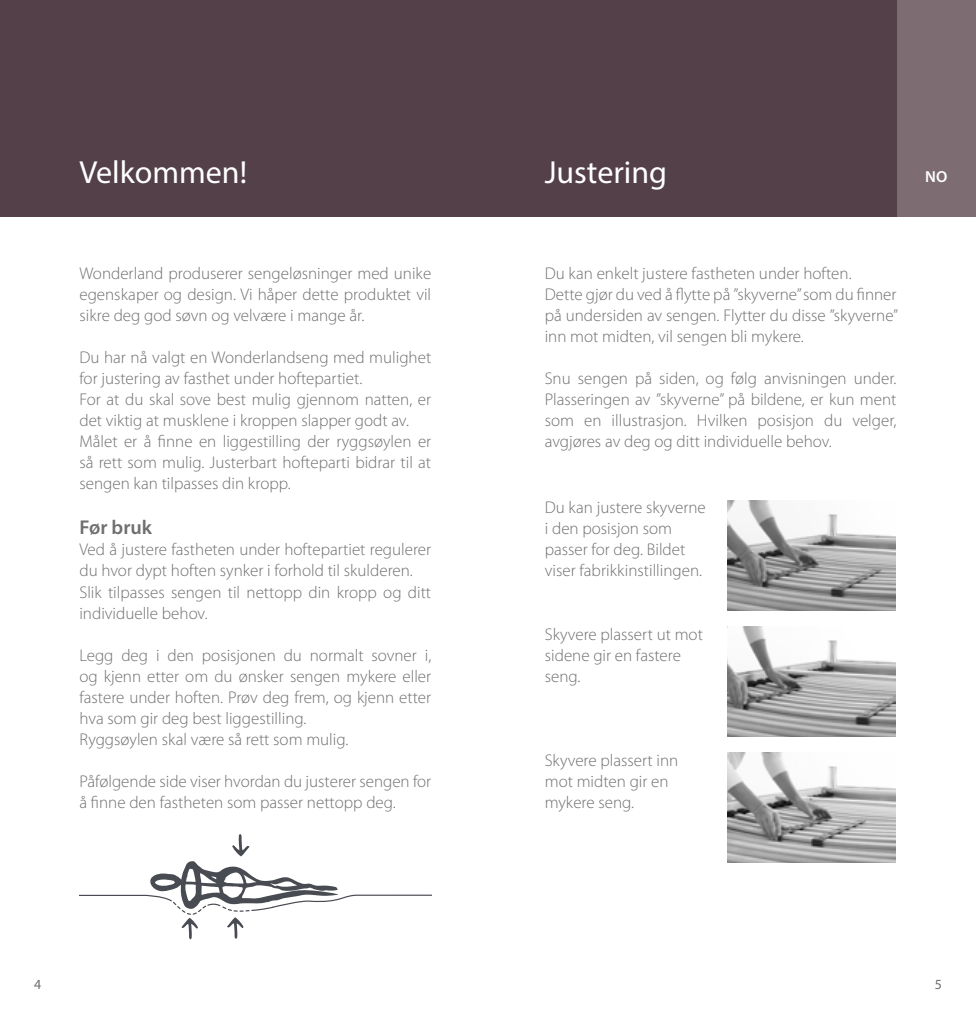
<style>
.page{position:relative;width:976px;height:1021px;background:#fff}
.page>*{position:absolute;margin:0;border:0;box-sizing:border-box;transform-origin:0 0}
.t1{font:32px "Myriad Pro";color:#fff}
.t2{font:600 20px "Myriad Pro";color:#706f6f}
.t3{font:300 17px/21px "Myriad Pro";color:#706f6f}
.t4{font:600 16px "Myriad Pro";color:#fff}
.t5{font:14px "Myriad Pro";color:#706f6f}
</style>
<div class="page">
<div style="left:896px;top:0;width:79px;height:217px;background:#7d6d73"></div>
<div style="left:0;top:0;width:896px;height:217px;background:#534048"></div>
<img style="left:727px;top:627px;width:168px;height:109px">
<img style="left:727px;top:500px;width:168px;height:110px">
<img style="left:727px;top:753px;width:168px;height:109px">
<svg style="left:79px;top:834px;width:352px;height:105px"></svg>
<h1 class="t1" style="left:79px;top:152px;width:169px">Velkommen!</h1>
<h1 class="t1" style="left:544px;top:152px;width:124px">Justering</h1>
<p class="t4" style="left:924px;top:167px;width:24px">NO</p>
<p class="t3" style="left:79px;top:263px;width:353px;text-align:justify">Wonderland produserer sengeløsninger med unike egenskaper og design. Vi håper dette produktet vil sikre deg god søvn og velvære i mange år.</p>
<p class="t3" style="left:79px;top:347px;width:353px">Du har nå valgt en Wonderlandseng med mulighet for justering av fasthet under hoftepartiet.<br>For at du skal sove best mulig gjennom natten, er det viktig at musklene i kroppen slapper godt av.<br>Målet er å finne en liggestilling der ryggsøylen er så rett som mulig. Justerbart hofteparti bidrar til at sengen kan tilpasses din kropp.</p>
<p class="t2" style="left:79px;top:515px;width:74px">Før bruk</p>
<p class="t3" style="left:79px;top:539px;width:353px">Ved å justere fastheten under hoftepartiet regulerer du hvor dypt hoften synker i forhold til skulderen.<br>Slik tilpasses sengen til nettopp din kropp og ditt individuelle behov.</p>
<p class="t3" style="left:79px;top:644px;width:353px">Legg deg i den posisjonen du normalt sovner i, og kjenn etter om du ønsker sengen mykere eller fastere under hoften. Prøv deg frem, og kjenn etter hva som gir deg best liggestilling.<br>Ryggsøylen skal være så rett som mulig.</p>
<p class="t3" style="left:79px;top:770px;width:353px">Påfølgende side viser hvordan du justerer sengen for å finne den fastheten som passer nettopp deg.</p>
<p class="t3" style="left:544px;top:263px;width:355px">Du kan enkelt justere fastheten under hoften.<br>Dette gjør du ved å flytte på ”skyverne” som du finner på undersiden av sengen. Flytter du disse ”skyverne” inn mot midten, vil sengen bli mykere.</p>
<p class="t3" style="left:544px;top:368px;width:353px;text-align:justify">Snu sengen på siden, og følg anvisningen under.<br>Plasseringen av ”skyverne” på bildene, er kun ment som en illustrasjon. Hvilken posisjon du velger, avgjøres av deg og ditt individuelle behov.</p>
<p class="t3" style="left:544px;top:497px;width:162px">Du kan justere skyverne i den posisjon som passer for deg. Bildet viser fabrikkinstillingen.</p>
<p class="t3" style="left:544px;top:623px;width:159px">Skyvere plassert ut mot sidene gir en fastere seng.</p>
<p class="t3" style="left:544px;top:749px;width:135px">Skyvere plassert inn mot midten gir en mykere seng.</p>
<p class="t5" style="left:34px;top:975px;width:9px">4</p>
<p class="t5" style="left:934px;top:975px;width:9px">5</p>
</div>
